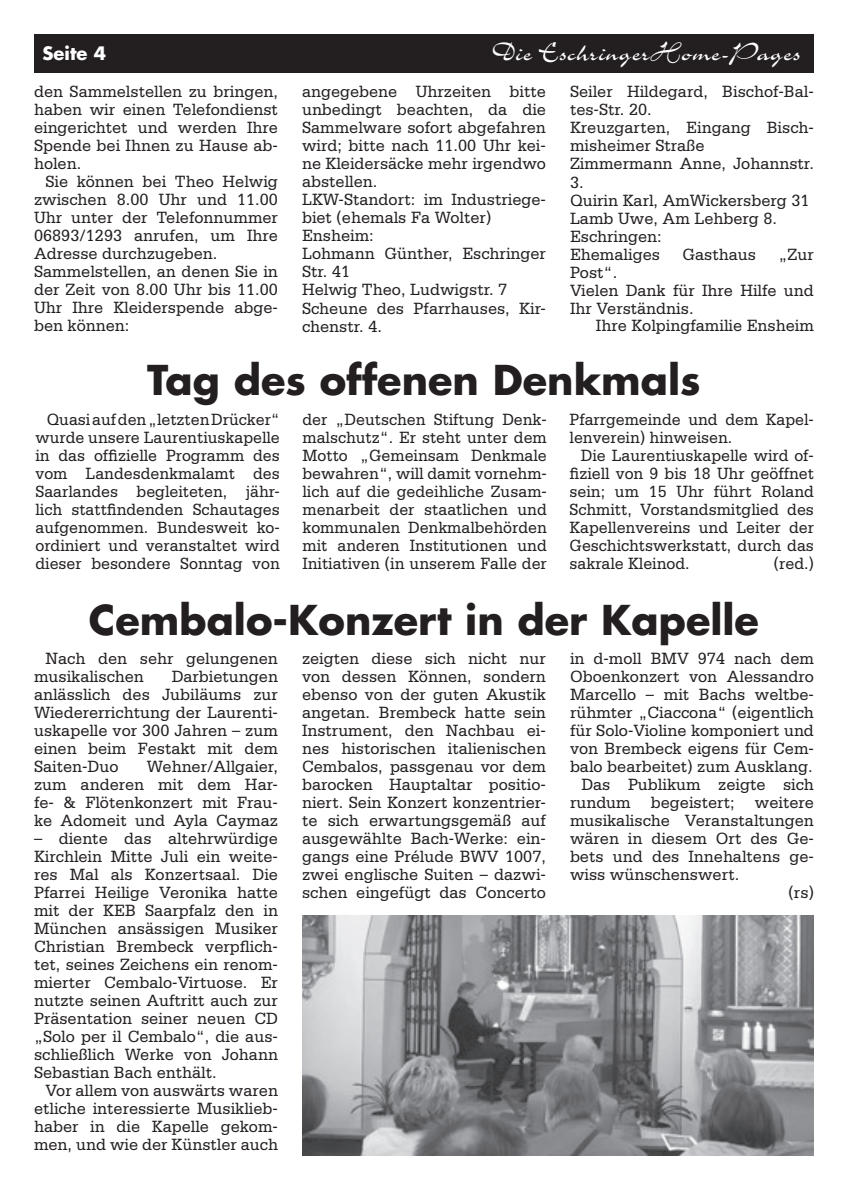
<style>
.page{position:relative;width:848px;height:1191px;background:#fff}
.page>*{position:absolute;margin:0;border:0;box-sizing:border-box;transform-origin:0 0}
.Uberschrift{font:700 40px "Futura LT";color:#231f20}
.t1{font:29px "Charme LT";color:#fff}
.t2{font:700 18px "Futura LT";color:#fff}
.Grundtext{font:17.2px/18px "Serifa LT";color:#231f20;text-align:justify;scale:.95 1}
.Grundtext-2{font:17.2px/18px "Serifa LT";color:#231f20;text-align:justify;scale:.93 1}
</style>
<div class="page">
<div style="left:34px;top:34px;width:780px;height:38px;background:#231f20"></div>
<img style="left:302px;top:916px;width:512px;height:239px">
<p class="t2" style="left:43px;top:42px;width:65px">Seite 4</p>
<p class="t1" style="left:492px;top:38px;width:310px">Die EschringerHome-Pages</p>
<p class="Grundtext" style="left:34px;top:83px;width:258px">den Sammelstellen zu bringen, haben wir einen Telefondienst eingerichtet und werden Ihre Spende bei Ihnen zu Hause ab&shy;holen.</p>
<p class="Grundtext" style="left:34px;top:173px;width:258px;text-indent:11px">Sie können bei Theo Helwig zwischen 8.00 Uhr und 11.00<br>Uhr unter der Telefonnummer 06893/1293 anrufen, um Ihre Adresse durchzugeben.</p>
<p class="Grundtext" style="left:34px;top:263px;width:258px">Sammelstellen, an denen Sie in der Zeit von 8.00 Uhr bis 11.00<br>Uhr Ihre Kleiderspende abge&shy;ben können:</p>
<p class="Grundtext" style="left:570px;top:83px;width:258px">Seiler Hildegard, Bischof-Bal&shy;tes-Str. 20.</p>
<p class="Grundtext" style="left:570px;top:119px;width:258px">Kreuzgarten, Eingang Bisch&shy;misheimer Straße</p>
<p class="Grundtext" style="left:570px;top:155px;width:258px">Zimmermann Anne, Johannstr.<br>3.</p>
<p class="Grundtext" style="left:570px;top:191px;width:254px">Quirin Karl, AmWickersberg 31</p>
<p class="Grundtext" style="left:570px;top:209px;width:219px">Lamb Uwe, Am Lehberg 8.</p>
<p class="Grundtext" style="left:570px;top:227px;width:98px">Eschringen:</p>
<p class="Grundtext" style="left:570px;top:245px;width:96px">Ehemaliges</p>
<p class="Grundtext" style="left:682px;top:245px;width:79px">Gasthaus</p>
<p class="Grundtext" style="left:778px;top:245px;width:39px">„Zur</p>
<p class="Grundtext" style="left:570px;top:263px;width:51px">Post“.</p>
<p class="Grundtext" style="left:570px;top:281px;width:258px">Vielen Dank für Ihre Hilfe und<br>Ihr Verständnis.</p>
<p class="Grundtext" style="left:596px;top:317px;width:231px">Ihre Kolpingfamilie Ensheim</p>
<p class="Grundtext" style="left:302px;top:83px;width:258px">angegebene Uhrzeiten bitte unbedingt beachten, da die Sammelware sofort abgefahren wird; bitte nach 11.00 Uhr kei&shy;ne Kleidersäcke mehr irgendwo abstellen.</p>
<p class="Grundtext" style="left:302px;top:191px;width:258px">LKW-Standort: im Industriege&shy;biet (ehemals Fa Wolter)</p>
<p class="Grundtext" style="left:302px;top:227px;width:77px">Ensheim:</p>
<p class="Grundtext" style="left:302px;top:245px;width:258px">Lohmann Günther, Eschringer<br>Str. 41</p>
<p class="Grundtext" style="left:302px;top:281px;width:218px">Helwig Theo, Ludwigstr. 7</p>
<p class="Grundtext" style="left:302px;top:299px;width:258px">Scheune des Pfarrhauses, Kir&shy;chenstr. 4.</p>
<p class="Uberschrift" style="left:147px;top:353px;width:555px">Tag des offenen Denkmals</p>
<p class="Grundtext-2" style="left:35px;top:410px;width:264px;text-indent:11px">Quasi auf den „letzten Drücker“ wurde unsere Laurentiuskapelle in das offizielle Programm des vom Landesdenkmalamt des Saarlandes begleiteten, jähr&shy;lich stattfindenden Schautages aufgenommen. Bundesweit ko&shy;ordiniert und veranstaltet wird dieser besondere Sonntag von</p>
<p class="Grundtext-2" style="left:302px;top:410px;width:264px">der „Deutschen Stiftung Denk&shy;malschutz“. Er steht unter dem Motto „Gemeinsam Denkmale bewahren“, will damit vornehm&shy;lich auf die gedeihliche Zusam&shy;menarbeit der staatlichen und kommunalen Denkmalbehörden mit anderen Institutionen und Initiativen (in unserem Falle der</p>
<p class="Grundtext-2" style="left:569px;top:410px;width:264px">Pfarrgemeinde und dem Kapel&shy;lenverein) hinweisen.</p>
<p class="Grundtext-2" style="left:569px;top:446px;width:264px;text-indent:11px">Die Laurentiuskapelle wird of&shy;fiziell von 9 bis 18 Uhr geöffnet sein; um 15 Uhr führt Roland Schmitt, Vorstandsmitglied des Kapellenvereins und Leiter der Geschichtswerkstatt, durch das sakrale Kleinod.</p>
<p class="Grundtext-2" style="left:774px;top:554px;width:44px">(red.)</p>
<p class="Uberschrift" style="left:89px;top:593px;width:671px">Cembalo-Konzert in der Kapelle</p>
<p class="Grundtext" style="left:34px;top:649px;width:258px;text-indent:11px">Nach den sehr gelungenen musikalischen</p>
<p class="Grundtext" style="left:34px;top:667px;width:258px;text-indent:138px">Darbietungen anlässlich des Jubiläums zur Wiedererrichtung der Laurenti&shy;uskapelle vor 300 Jahren – zum einen beim Festakt mit dem Saiten-Duo</p>
<p class="Grundtext" style="left:34px;top:757px;width:258px;text-indent:113px">Wehner/Allgaier, zum anderen mit dem Har&shy;fe- &amp; Flötenkonzert mit Frau&shy;ke Adomeit und Ayla Caymaz</p>
<p class="Grundtext" style="left:34px;top:829px;width:258px">– diente das altehrwürdige Kirchlein Mitte Juli ein weite&shy;res Mal als Konzertsaal. Die Pfarrei Heilige Veronika hatte mit der KEB Saarpfalz den in München ansässigen Musiker Christian Brembeck verpflich&shy;tet, seines Zeichens ein renom&shy;mierter Cembalo-Virtuose. Er nutzte seinen Auftritt auch zur Präsentation seiner neuen CD „Solo per il Cembalo“, die aus&shy;schließlich Werke von Johann Sebastian Bach enthält.</p>
<p class="Grundtext" style="left:34px;top:1081px;width:258px;text-indent:11px">Vor allem von auswärts waren etliche interessierte Musiklieb&shy;haber in die Kapelle gekom&shy;men, und wie der Künstler auch</p>
<p class="Grundtext" style="left:302px;top:649px;width:258px">zeigten diese sich nicht nur von dessen Können, sondern ebenso von der guten Akustik angetan. Brembeck hatte sein Instrument, den Nachbau ei&shy;nes historischen italienischen Cembalos, passgenau vor dem barocken Hauptaltar positio&shy;niert. Sein Konzert konzentrier&shy;te sich erwartungsgemäß auf ausgewählte Bach-Werke: ein&shy;gangs eine Prélude BWV 1007, zwei englische Suiten – dazwi&shy;schen eingefügt das Concerto</p>
<p class="Grundtext" style="left:570px;top:649px;width:258px">in d-moll BMV 974 nach dem Oboenkonzert von Alessandro Marcello – mit Bachs weltbe&shy;rühmter „Ciaccona“ (eigentlich für Solo-Violine komponiert und von Brembeck eigens für Cem&shy;balo bearbeitet) zum Ausklang.</p>
<p class="Grundtext" style="left:570px;top:775px;width:258px;text-indent:11px">Das Publikum zeigte sich rundum begeistert; weitere musikalische Veranstaltungen wären in diesem Ort des Ge&shy;bets und des Innehaltens ge&shy;wiss wünschenswert.</p>
<p class="Grundtext" style="left:788px;top:883px;width:28px">(rs)</p>
</div>
